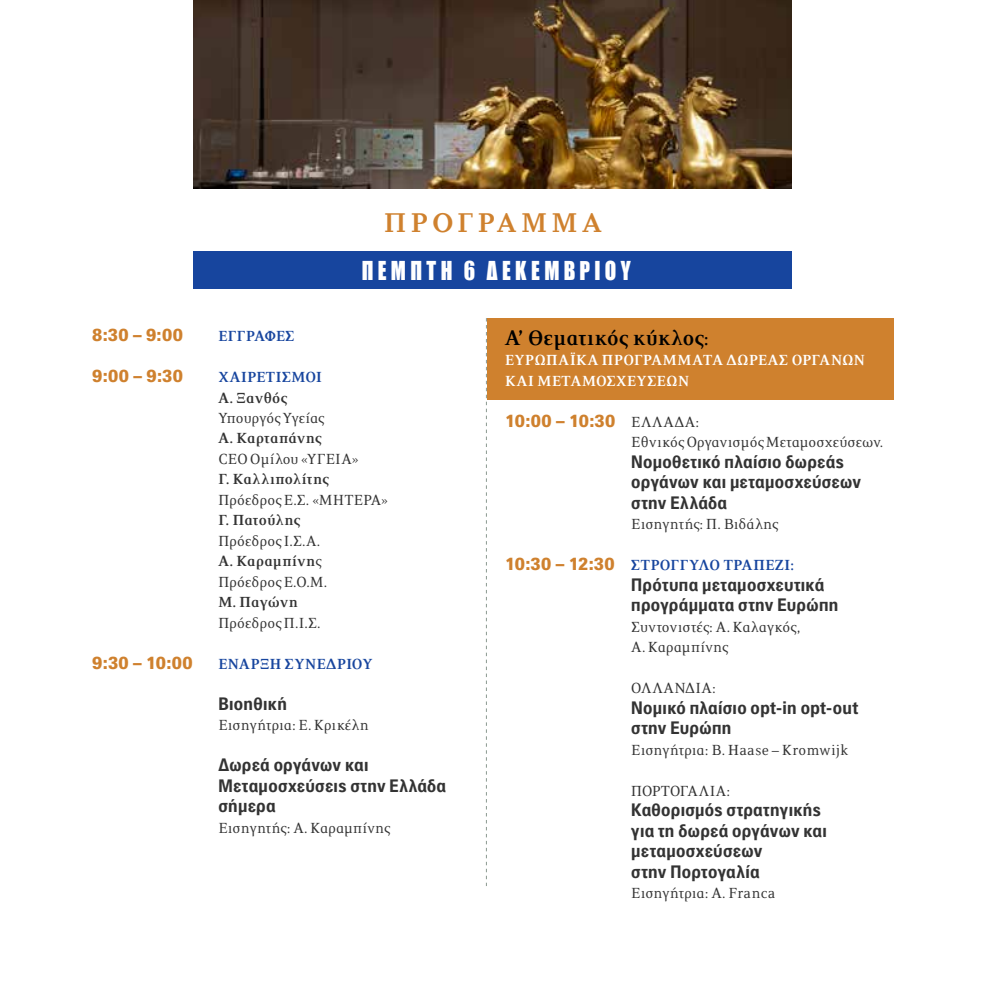
<style>
.page{position:relative;width:993px;height:993px;background:#fff}
.page>*{position:absolute;margin:0;border:0;box-sizing:border-box;transform-origin:0 0}
.t1{font:700 27.82px "PF Diplomat";letter-spacing:.165em;color:#cf812e}
.t2{font:23.97px "Impact";letter-spacing:.205em;color:#fff;scale:.88 1}
.t3{font:700 23.45px "PF Press";letter-spacing:.015em;color:#000}
.t4{font:700 17.5px/20.5px "PF Paperback";letter-spacing:.02em;color:#333}
.t5{font:900 17.5px "PF Paperback";letter-spacing:.02em;color:#cf812e}
.t6{font:16.45px/20.5px "PF Press";letter-spacing:.02em;color:#333}
.t7{font:700 16.45px "PF Press";letter-spacing:.035em;color:#17459e}
.t8{font:700 16.45px "PF Press";letter-spacing:.02em;color:#333}
.t9{font:700 16.45px "PF Press";letter-spacing:.025em;color:#fff}
.s1{font-weight:700}
.s2{font-size:19.95px}
.s3{font-family:"PF Press";font-weight:400;font-size:16.45px;color:#333}
.s4{font-family:"PF Paperback";font-weight:900;font-size:17.5px;color:#cf812e}
</style>
<div class="page">
<div style="left:486px;top:318px;width:407px;height:82px;background:#cf812e"></div>
<div style="left:193px;top:251px;width:598px;height:38px;background:#17459e"></div>
<svg style="left:486px;top:318px;width:1px;height:567px"></svg>
<img style="left:193px;top:0;width:598px;height:189px">
<h1 class="t1" style="left:384px;top:207px;width:219px">ΠΡΟΓΡΑΜΜΑ</h1>
<h2 class="t2" style="left:362px;top:252px;width:307px">Πέμπτη 6 Δεκεμβρίου</h2>
<p class="t5" style="left:92px;top:324px;width:92px">8:30 – 9:00</p>
<p class="t7" style="left:218px;top:327px;width:78px">ΕΓΓΡΑΦΕΣ</p>
<p class="t5" style="left:92px;top:365px;width:92px">9:00 – 9:30</p>
<p class="t7" style="left:218px;top:368px;width:105px">ΧΑΙΡΕΤΙΣΜΟΙ</p>
<p class="t8" style="left:218px;top:389px;width:70px">Α. Ξανθός</p>
<p class="t6" style="left:218px;top:407px;width:107px">Υπουργός Υγείας</p>
<p class="t8" style="left:218px;top:430px;width:105px">Α. Καρταπάνης</p>
<p class="t6" style="left:218px;top:448px;width:142px">CΕΟ Ομίλου «ΥΓΕΙΑ»</p>
<p class="t8" style="left:218px;top:471px;width:112px">Γ. Καλλιπολίτης</p>
<p class="t6" style="left:218px;top:489px;width:171px">Πρόεδρος Ε.Σ. «ΜΗΤΕΡΑ»</p>
<p class="t8" style="left:218px;top:512px;width:83px">Γ. Πατούλης</p>
<p class="t6" style="left:218px;top:530px;width:110px">Πρόεδρος Ι.Σ.Α.<br><span class="s1">Α. Καραμπίνη</span>ς<br>Πρόεδρος Ε.Ο.Μ.</p>
<p class="t8" style="left:218px;top:594px;width:81px">Μ. Παγώνη</p>
<p class="t6" style="left:218px;top:612px;width:104px">Πρόεδρος Π.Ι.Σ.</p>
<p class="t5" style="left:92px;top:651px;width:102px">9:30 – 10:00</p>
<p class="t7" style="left:218px;top:655px;width:155px">ΕΝΑΡΞΗ ΣΥΝΕΔΡΙΟΥ</p>
<p class="t4" style="left:218px;top:692px;width:70px">Βιοηθική</p>
<p class="t6" style="left:218px;top:715px;width:152px">Εισηγήτρια: Ε. Κρικέλη</p>
<p class="t4" style="left:218px;top:754px;width:229px">Δωρεά οργάνων και<br>Μεταμοσχεύσεις στην Ελλάδα σήμερα</p>
<p class="t6" style="left:218px;top:817px;width:173px">Εισηγητής: Α. Καραμπίνης</p>
<h3 class="t3" style="left:505px;top:325px;width:205px">Α’ Θεματικός κύκλος<span class="s2">:</span></h3>
<p class="t9" style="left:505px;top:352px;width:109px">Ευρωπαϊκά προγράμματα</p>
<p class="t9" style="left:726px;top:352px;width:34px">δωρεάς</p>
<p class="t9" style="left:791px;top:352px;width:11px">οργάν</p>
<p class="t9" style="left:841px;top:352px;width:21px">ων</p>
<p class="t9" style="left:505px;top:372px;width:11px">και</p>
<p class="t9" style="left:537px;top:372px;width:12px">μεταμοσχεύσε</p>
<p class="t9" style="left:666px;top:372px;width:21px">ων</p>
<p class="t5" style="left:505px;top:409px;width:196px">10:00 – 10:30 <span class="s3">ΕΛΛΑΔΑ:</span></p>
<p class="t6" style="left:631px;top:432px;width:253px">Εθνικός Οργανισμός Μεταμοσχεύσεων.</p>
<p class="t4" style="left:631px;top:450px;width:231px">Νομοθετικό πλαίσιο δωρεάς οργάνων και μεταμοσχεύσεων στην Ελλάδα</p>
<p class="t6" style="left:631px;top:514px;width:148px">Εισηγητής: Π. Βιδάλης</p>
<p class="t7" style="left:505px;top:556px;width:290px"><span class="s4">10:30 – 12:30</span> ΣΤΡΟΓΓΥΛΟ ΤΡΑΠΕΖΙ:</p>
<p class="t4" style="left:631px;top:573px;width:209px">Πρότυπα μεταμοσχευτικά προγράμματα στην Ευρώπη</p>
<p class="t6" style="left:631px;top:616px;width:171px">Συντονιστές: Α. Καλαγκός,<br>Α. Καραμπίνης</p>
<p class="t6" style="left:631px;top:677px;width:86px">ΟΛΛΑΝΔΙΑ:</p>
<p class="t4" style="left:631px;top:696px;width:228px">Νομικό πλαίσιο opt-in opt-out στην Ευρώπη</p>
<p class="t6" style="left:631px;top:739px;width:218px">Εισηγήτρια: B. Haase – Kromwijk</p>
<p class="t6" style="left:631px;top:780px;width:101px">ΠΟΡΤΟΓΑΛΙΑ:</p>
<p class="t4" style="left:631px;top:798px;width:197px">Καθορισμός στρατηγικής για τη δωρεά οργάνων και μεταμοσχεύσεων<br>στην Πορτογαλία</p>
<p class="t6" style="left:631px;top:882px;width:146px">Εισηγήτρια: A. Franca</p>
</div>
